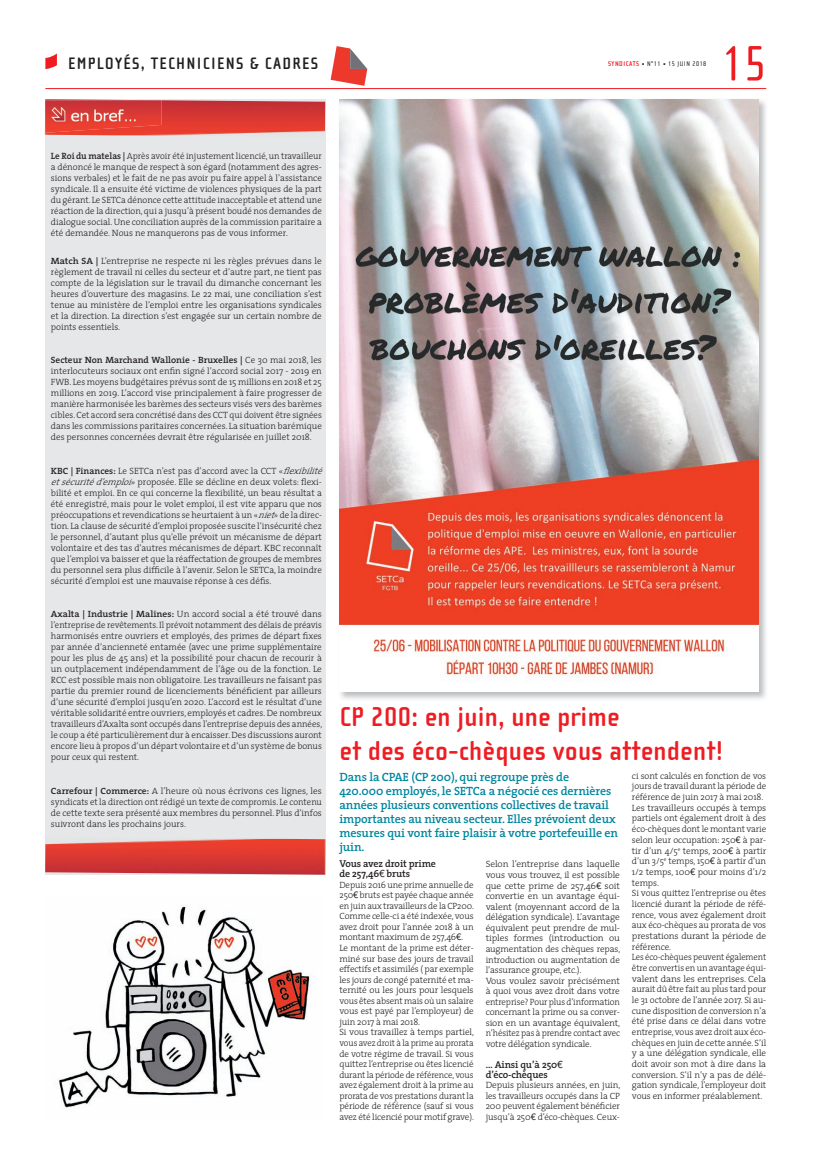
<style>
.page{position:relative;width:823px;height:1163px;background:#fff}
.page>*{position:absolute;margin:0;border:0;box-sizing:border-box;transform-origin:0 0}
.t1{font:51px "Cholla Sans";color:#ee1d23}
.t2{font:700 28px/33.6px "Cholla Sans";letter-spacing:.01em;color:#ee1d23}
.t3{font:700 17px "Cholla Sans";letter-spacing:.075em;color:#231f20}
.t4{font:600 12px/14.1px "The Serif";letter-spacing:-.01em;color:#00879f}
.t5{font:600 10px/10.1px "The Serif";letter-spacing:-.01em;color:#231f20}
.t6{font:300 9.1px/11px "The Serif";letter-spacing:-.01em;color:#231f20;text-align:justify}
.t7{font:300 9.1px/10.6px "The Serif";letter-spacing:-.01em;color:#231f20;scale:1.05 1}
.t8{font:7px "Cholla Sans";letter-spacing:.075em;color:#231f20}
.s1{font-weight:700;color:#ee1d23}
.s2{font-weight:600}
.s3{font-style:italic}
.s4{font-family:"Linotype Euro Font Gto P";font-weight:400}
</style>
<div class="page">
<hr style="left:45px;top:88px;width:720px;height:1px;background:#ee1d23">
<svg style="left:45px;top:53px;width:12px;height:16px"></svg>
<div style="left:45px;top:99px;width:280px;height:775px;background:#e6e7e9"></div>
<img style="left:45px;top:838px;width:280px;height:36px">
<svg style="left:330px;top:46px;width:37px;height:40px"></svg>
<img style="left:340px;top:99px;width:426px;height:600px">
<img style="left:339px;top:99px;width:419px;height:592px">
<img style="left:45px;top:99px;width:280px;height:37px">
<img style="left:45px;top:100px;width:116px;height:33px">
<img style="left:59px;top:905px;width:251px;height:203px">
<h3 class="t3" style="left:68px;top:54px;width:251px">EMPLOYÉS, TECHNICIENS &amp; CADRES</h3>
<p class="t8" style="left:607px;top:60px;width:100px"><span class="s1">SYNDICATS</span> • N°11 • 15 JUIN 2018</p>
<h1 class="t1" style="left:720px;top:36px;width:46px">15</h1>
<p class="t6" style="left:51px;top:150px;width:272px"><span class="s2">Le Roi du matelas |</span> Après avoir été injustement licencié, un travailleur a dénoncé le manque de respect à son égard (notamment des agres&shy;sions verbales) et le fait de ne pas avoir pu faire appel à l’assistance syndicale. Il a ensuite été victime de violences physiques de la part du gérant. Le SETCa dénonce cette attitude inacceptable et attend une réaction de la direction, qui a jusqu’à présent boudé nos demandes de dialogue social. Une conciliation auprès de la commission paritaire a été demandée. Nous ne manquerons pas de vous informer.</p>
<p class="t6" style="left:51px;top:255px;width:272px"><span class="s2">Match SA |</span> L’entreprise ne respecte ni les règles prévues dans le règlement de travail ni celles du secteur et d’autre part, ne tient pas compte de la législation sur le travail du dimanche concernant les heures d’ouverture des magasins. Le 22 mai, une conciliation s’est tenue au ministère de l’emploi entre les organisations syndicales et la direction. La direction s’est engagée sur un certain nombre de points essentiels.</p>
<p class="t6" style="left:51px;top:354px;width:272px"><span class="s2">Secteur Non Marchand Wallonie - Bruxelles |</span> Ce 30 mai 2018, les interlocuteurs sociaux ont enfin signé l’accord social 2017 - 2019 en FWB. Les moyens budgétaires prévus sont de 15 millions en 2018 et 25 millions en 2019. L’accord vise principalement à faire progresser de manière harmonisée les barèmes des secteurs visés vers des barèmes cibles. Cet accord sera concrétisé dans des CCT qui doivent être signées dans les commissions paritaires concernées. La situation barémique des personnes concernées devrait être régularisée en juillet 2018.</p>
<p class="t6" style="left:51px;top:465px;width:277px;text-align:left"><span class="s2">KBC | Finances:</span> Le SETCa n’est pas d’accord avec la CCT «<span class="s3">flexibilité etsécuritéd’emploi</span>» proposée. Elle se décline en deux volets: flexi&shy;bilité et emploi. En ce qui concerne la flexibilité, un beau résultat a été enregistré, mais pour le volet emploi, il est vite apparu que nos préoccupations et revendications se heurtaient à un «<span class="s3">niet</span>» de la direc&shy;tion. La clause de sécurité d’emploi proposée suscite l’insécurité chez le personnel, d’autant plus qu’elle prévoit un mécanisme de départ volontaire et des tas d’autres mécanismes de départ. KBC reconnaît que l’emploi va baisser et que la réaffectation de groupes de membres du personnel sera plus difficile à l’avenir. Selon le SETCa, la moindre sécurité d’emploi est une mauvaise réponse à ces défis.</p>
<p class="t6" style="left:51px;top:608px;width:272px"><span class="s2">Axalta | Industrie | Malines:</span> Un accord social a été trouvé dans l’entreprise de revêtements. Il prévoit notamment des délais de préavis harmonisés entre ouvriers et employés, des primes de départ fixes par année d’ancienneté entamée (avec une prime supplémentaire pour les plus de 45 ans) et la possibilité pour chacun de recourir à un outplacement indépendamment de l’âge ou de la fonction. Le RCC est possible mais non obligatoire. Les travailleurs ne faisant pas partie du premier round de licenciements bénéficient par ailleurs d’une sécurité d’emploi jusqu’en 2020. L’accord est le résultat d’une véritable solidarité entre ouvriers, employés et cadres. De nombreux travailleurs d’Axalta sont occupés dans l’entreprise depuis des années, le coup a été particulièrement dur à encaisser. Des discussions auront encore lieu à propos d’un départ volontaire et d’un système de bonus pour ceux qui restent.</p>
<p class="t6" style="left:51px;top:784px;width:272px"><span class="s2">Carrefour | Commerce:</span> A l’heure où nous écrivons ces lignes, les syndicats et la direction ont rédigé un texte de compromis. Le contenu de cette texte sera présenté aux membres du personnel. Plus d’infos suivront dans les prochains jours.</p>
<h2 class="t2" style="left:339px;top:700px;width:385px">CP 200: en juin, une prime<br>et des éco-chèques vous attendent!</h2>
<p class="t4" style="left:339px;top:769px;width:280px">Dans la CPAE (CP 200), qui regroupe près de<br>420.000 employés, le SETCa a négocié ces dernières années plusieurs conventions collectives de travail importantes au niveau secteur. Elles prévoient deux mesures qui vont faire plaisir à votre portefeuille en juin.</p>
<p class="t5" style="left:339px;top:858px;width:98px">Vous avez droit prime de 257,46<span class="s4">E</span> bruts</p>
<p class="t6" style="left:339px;top:878px;width:136px;line-height:10.6px;text-align:left">Depuis 2016 une prime annuelle de 250<span class="s4">E</span> bruts est payée chaque année en juin aux travailleurs de la CP200.<br>Comme celle-ci a été indexée, vous avez droit pour l’année 2018 à un montant maximum de 257,46<span class="s4">E</span>.<br>Le montant de la prime est déter&shy;miné sur base des jours de travail effectifs et assimilés ( par exemple les jours de congé paternité et ma&shy;ternité ou les jours pour lesquels vous êtes absent mais où un salaire vous est payé par l’employeur) de juin 2017 à mai 2018.<br>Si vous travaillez à temps partiel, vous avez droit à la prime au prorata de votre régime de travail. Si vous quittez l’entreprise ou êtes licencié durant la période de référence, vous avez également droit à la prime au prorata de vos prestations durant la période de référence (sauf si vous avez été licencié pour motif grave).</p>
<p class="t6" style="left:631px;top:770px;width:136px;line-height:10.7px;text-align:left">ci sont calculés en fonction de vos jours de travail durant la période de référence de juin 2017 à mai 2018.<br>Les travailleurs occupés à temps partiels ont également droit à des éco-chèques dont le montant varie selon leur occupation: 250<span class="s4">E</span> à par&shy;tir d’un 4/5<sup>e</sup> temps, 200<span class="s4">E</span> à partir d’un 3/5<sup>e</sup> temps, 150<span class="s4">E</span> à partir d’un<br>1/2 temps, 100<span class="s4">E</span> pour moins d’1/2 temps.<br>Si vous quittez l’entreprise ou êtes licencié durant la période de réfé&shy;rence, vous avez également droit aux éco-chèques au prorata de vos prestations durant la période de référence.<br>Les éco-chèques peuvent également être convertis en un avantage équi&shy;valent dans les entreprises. Cela aurait dû être fait au plus tard pour le 31 octobre de l’année 2017. Si au&shy;cune disposition de conversion n’a été prise dans ce délai dans votre entreprise, vous avez droit aux éco&shy;chèques en juin de cette année. S’il y a une délégation syndicale, elle doit avoir son mot à dire dans la conversion. S’il n’y a pas de délé&shy;gation syndicale, l’employeur doit vous en informer préalablement.</p>
<p class="t7" style="left:485px;top:858px;width:130px">Selon l’entreprise dans laquelle vous vous trouvez, il est possible que cette prime de 257,46<span class="s4">E</span> soit convertie en un avantage équi&shy;valent (moyennant accord de la délégation syndicale). L’avantage équivalent peut prendre de mul&shy;tiples formes (introduction ou augmentation des chèques repas, introduction ou augmentation de l’assurance groupe, etc.).<br>Vous voulez savoir précisément à quoi vous avez droit dans votre entreprise? Pour plus d’information concernant la prime ou sa conver&shy;sion en un avantage équivalent, n’hésitez pas à prendre contact avec votre délégation syndicale.</p>
<p class="t5" style="left:485px;top:1058px;width:79px">… Ainsi qu’à 250<span class="s4">E </span>d’éco-chèques</p>
<p class="t6" style="left:485px;top:1079px;width:136px;line-height:10.6px">Depuis plusieurs années, en juin, les travailleurs occupés dans la CP 200 peuvent également bénéficier jusqu’à 250<span class="s4">E</span> d’éco-chèques. Ceux-</p>
</div>
